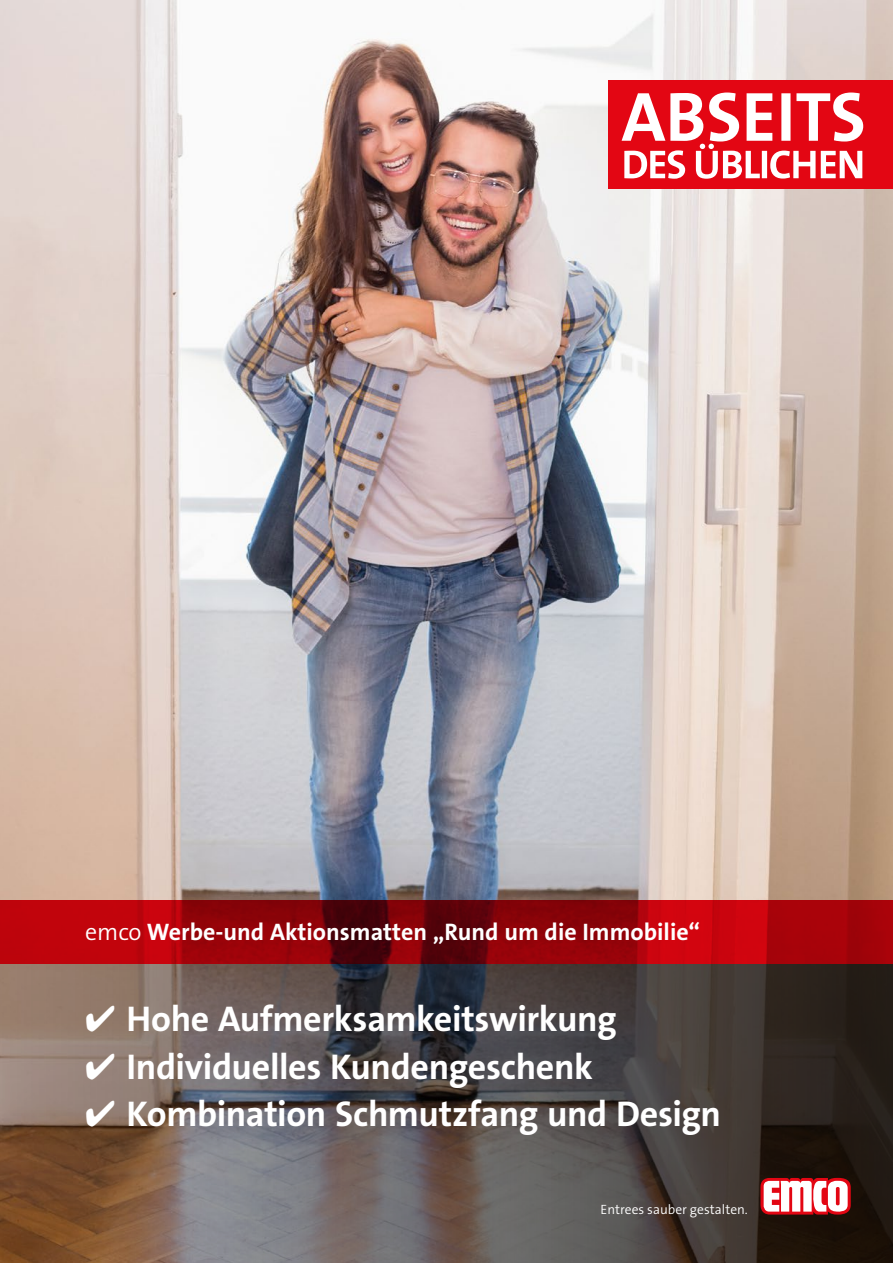
<style>
.page{position:relative;width:893px;height:1263px;background:#fff}
.page>*{position:absolute;margin:0;border:0;box-sizing:border-box;transform-origin:0 0}
.t1{font:700 36px "The Sans Os F";letter-spacing:-.01em;color:#fff}
.t2{font:700 24px "The Sans Os F";color:#fff}
.t3{font:300 13.5px "The Sans Os F";color:#fff}
.s1{font-weight:300}
</style>
<div class="page">
<img style="left:0;top:0;width:893px;height:900px">
<svg style="left:0;top:964px;width:893px;height:299px;background:#5b504b"></svg>
<svg style="left:760px;top:1178px;width:91px;height:36px"></svg>
<svg style="left:0;top:900px;width:893px;height:64px;background:#9c030a"></svg>
<div style="left:609px;top:81px;width:284px;height:108px;background:#e30613"></div>
<svg style="left:622px;top:93px;width:241px;height:86px"></svg>
<p class="t2" style="left:85px;top:916px;width:617px"><span class="s1">emco</span> Werbe-und Aktionsmatten „Rund um die Immobilie“</p>
<p class="t1" style="left:85px;top:996px;width:533px">✔ Hohe Aufmerksamkeitswirkung</p>
<p class="t1" style="left:85px;top:1043px;width:509px">✔ Individuelles Kundengeschenk</p>
<p class="t1" style="left:85px;top:1091px;width:638px">✔ Kombination Schmutzfang und Design</p>
<p class="t3" style="left:601px;top:1201px;width:149px">Entrees sauber gestalten.</p>
</div>
